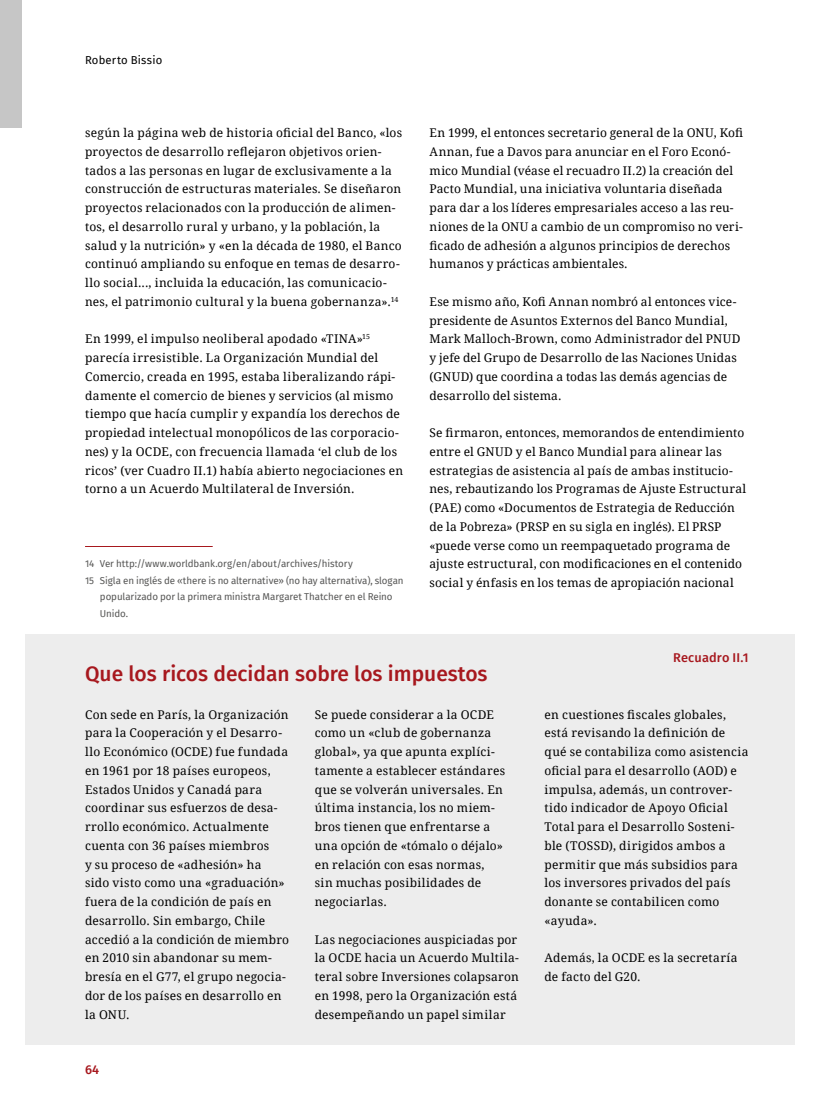
<style>
.page{position:relative;width:821px;height:1106px;background:#fff}
.page>*{position:absolute;margin:0;border:0;box-sizing:border-box;transform-origin:0 0}
.t1{font:500 21px "Fira Sans";color:#a7181e}
.t2{font:500 12.75px "Fira Sans";letter-spacing:.005em;color:#a7181e}
.t3{font:12px/18.8px "Droid Serif";letter-spacing:.02em;color:#000}
.t4{font:11.25px "Fira Sans";letter-spacing:.015em;color:#000}
.t5{font:9.75px "Fira Sans";letter-spacing:-.01em;color:#575756}
</style>
<div class="page">
<div style="left:0;top:0;width:21px;height:128px;background:#c6c6c6"></div>
<hr style="left:85px;top:546px;width:128px;height:1px;background:#a7181e">
<div style="left:26px;top:634px;width:769px;height:410px;background:#ededed"></div>
<p class="t4" style="left:85px;top:51px;width:79px">Roberto Bissio</p>
<p class="t3" style="left:85px;top:123px;width:318px">según la página web de historia oficial del Banco, «los proyectos de desarrollo reflejaron objetivos orien&shy;tados a las personas en lugar de exclusivamente a la construcción de estructuras materiales. Se diseñaron proyectos relacionados con la producción de alimen&shy;tos, el desarrollo rural y urbano, y la población, la salud y la nutrición» y «en la década de 1980, el Banco continuó ampliando su enfoque en temas de desarro&shy;llo social..., incluida la educación, las comunicacio&shy;nes, el patrimonio cultural y la buena gobernanza».<sup>14</sup></p>
<p class="t3" style="left:85px;top:329px;width:319px">En 1999, el impulso neoliberal apodado «TINA»<sup>15 </sup>parecía irresistible. La Organización Mundial del Comercio, creada en 1995, estaba liberalizando rápi&shy;damente el comercio de bienes y servicios (al mismo tiempo que hacía cumplir y expandía los derechos de propiedad intelectual monopólicos de las corporacio&shy;nes) y la OCDE, con frecuencia llamada ‘el club de los ricos’ (ver Cuadro II.1) había abierto negociaciones en torno a un Acuerdo Multilateral de Inversión.</p>
<p class="t5" style="left:85px;top:556px;width:269px">14 Ver http://www.worldbank.org/en/about/archives/history</p>
<p class="t5" style="left:85px;top:573px;width:320px">15 Sigla en inglés de «there is no alternative» (no hay alternativa), slogan</p>
<p class="t5" style="left:100px;top:589px;width:294px">popularizado por la primera ministra Margaret Thatcher en el Reino</p>
<p class="t5" style="left:100px;top:606px;width:30px">Unido.</p>
<p class="t3" style="left:429px;top:123px;width:315px">En 1999, el entonces secretario general de la ONU, Kofi Annan, fue a Davos para anunciar en el Foro Econó&shy;mico Mundial (véase el recuadro II.2) la creación del Pacto Mundial, una iniciativa voluntaria diseñada para dar a los líderes empresariales acceso a las reu&shy;niones de la ONU a cambio de un compromiso no veri&shy;ficado de adhesión a algunos principios de derechos humanos y prácticas ambientales.</p>
<p class="t3" style="left:429px;top:292px;width:312px">Ese mismo año, Kofi Annan nombró al entonces vice&shy;presidente de Asuntos Externos del Banco Mundial, Mark Malloch-Brown, como Administrador del PNUD y jefe del Grupo de Desarrollo de las Naciones Unidas (GNUD) que coordina a todas las demás agencias de desarrollo del sistema.</p>
<p class="t3" style="left:429px;top:423px;width:318px">Se firmaron, entonces, memorandos de entendimiento entre el GNUD y el Banco Mundial para alinear las estrategias de asistencia al país de ambas institucio&shy;nes, rebautizando los Programas de Ajuste Estructural (PAE) como «Documentos de Estrategia de Reducción de la Pobreza» (PRSP en su sigla en inglés). El PRSP «puede verse como un reempaquetado programa de ajuste estructural, con modificaciones en el contenido social y énfasis en los temas de apropiación nacional</p>
<h1 class="t1" style="left:85px;top:656px;width:404px">Que los ricos decidan sobre los impuestos</h1>
<p class="t3" style="left:85px;top:704px;width:206px">Con sede en París, la Organización para la Cooperación y el Desarro&shy;llo Económico (OCDE) fue fundada en 1961 por 18 países europeos,<br>Estados Unidos y Canadá para coordinar sus esfuerzos de desa&shy;rrollo económico. Actualmente cuenta con 36 países miembros<br>y su proceso de «adhesión» ha<br>sido visto como una «graduación» fuera de la condición de país en desarrollo. Sin embargo, Chile accedió a la condición de miembro en 2010 sin abandonar su mem&shy;bresía en el G77, el grupo negocia&shy;dor de los países en desarrollo en la ONU.</p>
<p class="t3" style="left:315px;top:704px;width:192px">Se puede considerar a la OCDE como un «club de gobernanza global», ya que apunta explíci&shy;tamente a establecer estándares que se volverán universales. En última instancia, los no miem&shy;bros tienen que enfrentarse a una opción de «tómalo o déjalo» en relación con esas normas, sin muchas posibilidades de negociarlas.</p>
<p class="t3" style="left:315px;top:929px;width:206px">Las negociaciones auspiciadas por la OCDE hacia un Acuerdo Multila&shy;teral sobre Inversiones colapsaron en 1998, pero la Organización está desempeñando un papel similar</p>
<p class="t2" style="left:85px;top:1059px;width:16px">64</p>
<p class="t2" style="left:673px;top:647px;width:77px">Recuadro II.1</p>
<p class="t3" style="left:544px;top:704px;width:205px">en cuestiones fiscales globales, está revisando la definición de qué se contabiliza como asistencia oficial para el desarrollo (AOD) e impulsa, además, un controver&shy;tido indicador de Apoyo Oficial<br>Total para el Desarrollo Sosteni&shy;ble (TOSSD), dirigidos ambos a permitir que más subsidios para los inversores privados del país donante se contabilicen como «ayuda».</p>
<p class="t3" style="left:544px;top:948px;width:195px">Además, la OCDE es la secretaría de facto del G20.</p>
</div>
